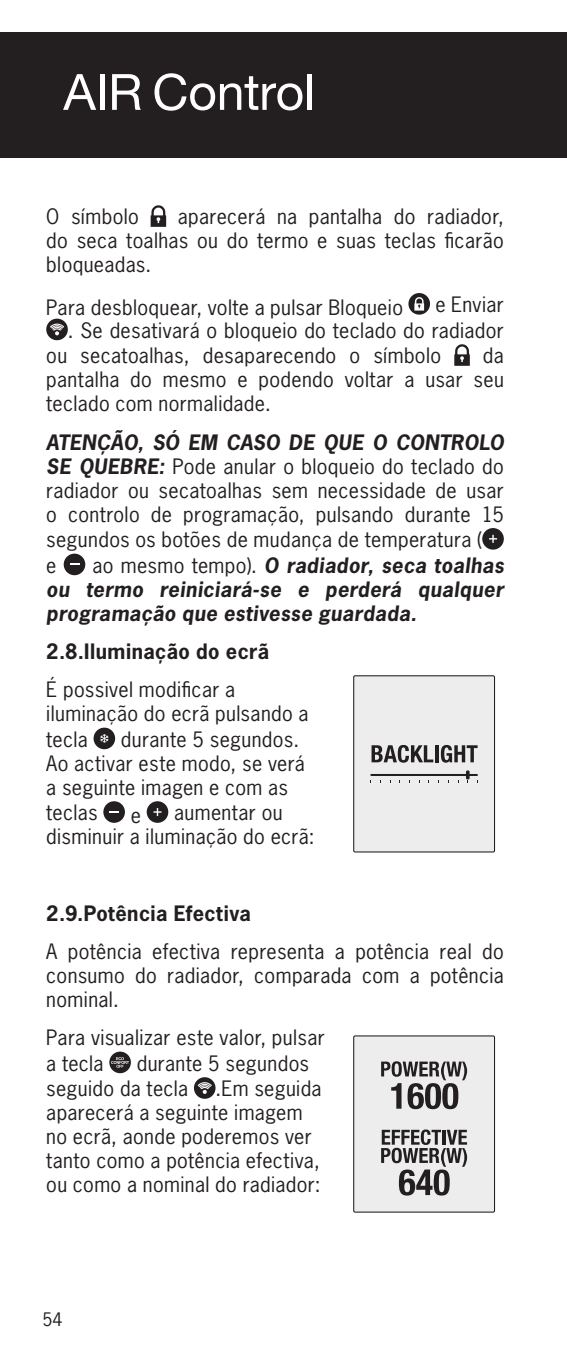
<style>
.page{position:relative;width:567px;height:1347px;background:#fff}
.page>*{position:absolute;margin:0;border:0;box-sizing:border-box;transform-origin:0 0}
.t1{font:50px "Helvetica Neue";letter-spacing:-.005em;color:#fff}
.t2{font:20px/24px "News Gothic Std";letter-spacing:.02em;color:#231f20}
.t3{font:italic 700 20px/24px "News Gothic Std";letter-spacing:.02em;color:#231f20;text-align:justify}
.t4{font:700 20px "News Gothic Std";letter-spacing:.02em;color:#231f20}
.t5{font:17.5px "News Gothic";color:#231f20}
.s1{font-weight:700;font-style:italic}
.s2{font-weight:400;font-style:normal}
</style>
<div class="page">
<div style="left:0;top:32px;width:567px;height:126px;background:#231f20"></div>
<svg style="left:151px;top:205px;width:15px;height:22px"></svg>
<svg style="left:408px;top:293px;width:22px;height:22px"></svg>
<svg style="left:414px;top:297px;width:10px;height:13px"></svg>
<svg style="left:46px;top:319px;width:22px;height:21px"></svg>
<svg style="left:454px;top:344px;width:16px;height:22px"></svg>
<div style="left:482px;top:528px;width:22px;height:21px;background:#231f20;border-radius:50%"></div>
<svg style="left:489px;top:535px;width:8px;height:8px"></svg>
<div style="left:64px;top:553px;width:21px;height:22px;background:#231f20;border-radius:50%"></div>
<div style="left:94px;top:727px;width:21px;height:22px;background:#231f20;border-radius:50%"></div>
<svg style="left:100px;top:734px;width:8px;height:8px"></svg>
<div style="left:103px;top:801px;width:22px;height:22px;background:#231f20;border-radius:50%"></div>
<div style="left:147px;top:801px;width:21px;height:22px;background:#231f20;border-radius:50%"></div>
<svg style="left:153px;top:808px;width:8px;height:8px"></svg>
<svg style="left:109px;top:1051px;width:22px;height:22px"></svg>
<svg style="left:111px;top:1057px;width:18px;height:10px"></svg>
<svg style="left:194px;top:1077px;width:22px;height:21px"></svg>
<div style="left:354px;top:676px;width:140px;height:176px;background:#ededee"></div>
<div style="left:353px;top:675px;width:142px;height:177px;border:1px solid #231f20"></div>
<svg style="left:372px;top:745px;width:61px;height:17px"></svg>
<hr style="left:435px;top:745px;width:3px;height:17px;background:#231f20">
<svg style="left:441px;top:745px;width:37px;height:17px"></svg>
<hr style="left:370px;top:774px;width:108px;height:2px;background:#231f20">
<svg style="left:466px;top:770px;width:4px;height:13px"></svg>
<div style="left:354px;top:1036px;width:140px;height:176px;background:#ededee"></div>
<div style="left:353px;top:1035px;width:142px;height:177px;border:1px solid #231f20"></div>
<svg style="left:381px;top:1061px;width:86px;height:48px"></svg>
<svg style="left:381px;top:1129px;width:86px;height:66px"></svg>
<h1 class="t1" style="left:63px;top:62px;width:253px">AIR Control</h1>
<p class="t2" style="left:46px;top:205px;width:94px">O símbolo</p>
<p class="t2" style="left:46px;top:205px;width:459px;text-align:justify;text-indent:132px">aparecerá na pantalha do radiador, do seca toalhas ou do termo e suas teclas ficarão bloqueadas.</p>
<p class="t2" style="left:46px;top:295px;width:358px">Para desbloquear, volte a pulsar Bloqueio</p>
<p class="t2" style="left:435px;top:292px;width:70px">e Enviar</p>
<p class="t2" style="left:68px;top:318px;width:437px">. Se desativará o bloqueio do teclado do radiador</p>
<p class="t2" style="left:46px;top:343px;width:396px">ou secatoalhas, desaparecendo o símbolo</p>
<p class="t2" style="left:46px;top:343px;width:459px;text-align:justify;text-indent:437px">da pantalha do mesmo e podendo voltar a usar seu teclado com normalidade.</p>
<p class="t2" style="left:46px;top:429px;width:459px;line-height:24.8px"><span class="s1">ATENÇÃO, SÓ EM CASO DE QUE O CONTROLO SE QUEBRE:</span> Pode anular o bloqueio do teclado do radiador ou secatoalhas sem necessidade de usar o controlo de programação, pulsando durante 15 segundos os botões de mudança de temperatura (<br>e</p>
<p class="t3" style="left:46px;top:553px;width:459px;text-indent:46px"><span class="s2">ao mesmo tempo).</span> O radiador, seca toalhas ou termo reiniciará-se e perderá qualquer programação que estivesse guardada.</p>
<p class="t4" style="left:46px;top:638px;width:225px">2.8.Iluminação do ecrã</p>
<p class="t2" style="left:46px;top:677px;width:264px;line-height:24.8px">É possivel modificar a iluminação do ecrã pulsando a tecla</p>
<p class="t2" style="left:46px;top:726px;width:260px;text-indent:75px">durante 5 segundos.<br>Ao activar este modo, se verá a seguinte imagen e com as teclas</p>
<p class="t2" style="left:46px;top:800px;width:270px;text-indent:128px">aumentar ou disminuir a iluminação do ecrã:</p>
<p class="t2" style="left:131px;top:803px;width:12px">e</p>
<p class="t4" style="left:46px;top:900px;width:206px">2.9.Potência Efectiva</p>
<p class="t2" style="left:46px;top:939px;width:459px;text-align:justify">A potência efectiva representa a potência real do consumo do radiador, comparada com a potência nominal.</p>
<p class="t2" style="left:46px;top:1024px;width:280px;line-height:25.5px">Para visualizar este valor, pulsar a tecla</p>
<p class="t2" style="left:46px;top:1050px;width:264px;line-height:25.5px;text-indent:90px">durante 5 segundos seguido da tecla</p>
<p class="t2" style="left:46px;top:1076px;width:277px;text-indent:169px">.Em seguida aparecerá a seguinte imagem no ecrã, aonde poderemos ver tanto como a potência efectiva, ou como a nominal do radiador:</p>
<p class="t5" style="left:43px;top:1307px;width:22px">54</p>
</div>
